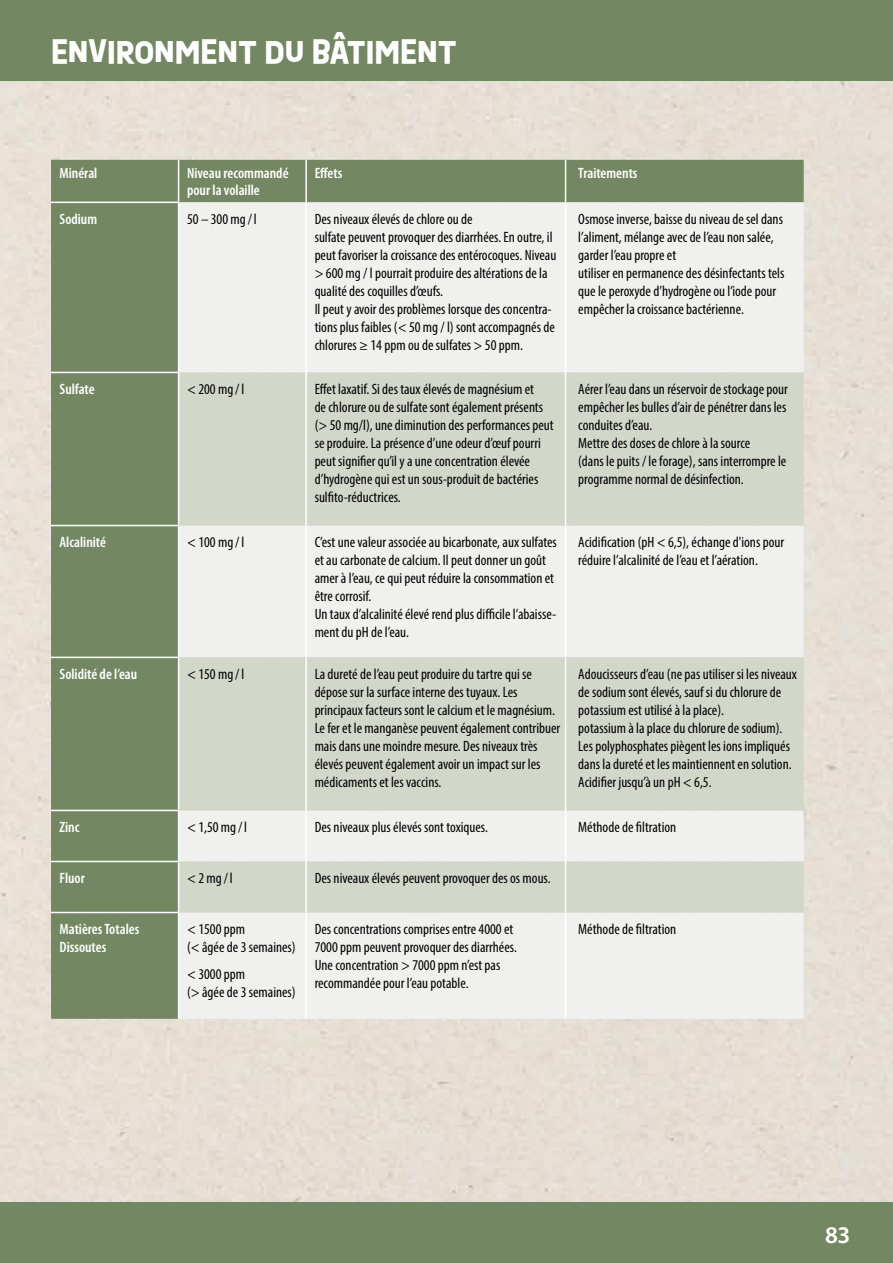
<style>
.page{position:relative;width:893px;height:1263px;background:#fff}
.page>*{position:absolute;margin:0;border:0;box-sizing:border-box;transform-origin:0 0}
.t1{font:700 30px "Ruddy";color:#fff}
.t2{font:600 24px "Myriad Pro";color:#fff}
.t3{font:condensed 15px/18px "Myriad Pro";color:#000}
.t4{font:600 condensed 15px/16.5px "Myriad Pro";color:#fff}
</style>
<div class="page">
<div style="left:0;top:81px;width:893px;height:1122px;background:#e6dfd5"></div>
<div style="left:0;top:1203px;width:893px;height:60px;background:#738862"></div>
<div style="left:0;top:0;width:893px;height:81px;background:#738862"></div>
<div style="left:51px;top:160px;width:753px;height:859px;background:#738862"></div>
<div style="left:179px;top:202px;width:625px;height:817px;background:#f0f1ee"></div>
<svg style="left:179px;top:372px;width:625px;height:540px;fill:#d2d7ca"></svg>
<hr style="left:178px;top:160px;width:1px;height:42px;background:#fff">
<hr style="left:305px;top:160px;width:2px;height:42px;background:#fff">
<hr style="left:565px;top:160px;width:1px;height:42px;background:#fff">
<hr style="left:178px;top:203px;width:1px;height:169px;background:#fff">
<hr style="left:305px;top:202px;width:2px;height:170px;background:#fff">
<hr style="left:565px;top:202px;width:1px;height:170px;background:#fff">
<hr style="left:178px;top:373px;width:1px;height:152px;background:#fff">
<hr style="left:305px;top:372px;width:2px;height:153px;background:#fff">
<hr style="left:565px;top:372px;width:1px;height:153px;background:#fff">
<hr style="left:178px;top:526px;width:1px;height:131px;background:#fff">
<hr style="left:305px;top:525px;width:2px;height:132px;background:#fff">
<hr style="left:565px;top:525px;width:1px;height:132px;background:#fff">
<hr style="left:178px;top:658px;width:1px;height:152px;background:#fff">
<hr style="left:305px;top:657px;width:2px;height:153px;background:#fff">
<hr style="left:565px;top:657px;width:1px;height:153px;background:#fff">
<hr style="left:178px;top:811px;width:1px;height:50px;background:#fff">
<hr style="left:305px;top:810px;width:2px;height:51px;background:#fff">
<hr style="left:565px;top:810px;width:1px;height:51px;background:#fff">
<hr style="left:178px;top:862px;width:1px;height:50px;background:#fff">
<hr style="left:305px;top:861px;width:2px;height:51px;background:#fff">
<hr style="left:565px;top:861px;width:1px;height:51px;background:#fff">
<hr style="left:178px;top:913px;width:1px;height:106px;background:#fff">
<hr style="left:305px;top:912px;width:2px;height:107px;background:#fff">
<hr style="left:565px;top:912px;width:1px;height:107px;background:#fff">
<hr style="left:51px;top:202px;width:128px;height:1px;background:#fff">
<hr style="left:51px;top:372px;width:128px;height:1px;background:#fff">
<hr style="left:51px;top:525px;width:128px;height:1px;background:#fff">
<hr style="left:51px;top:657px;width:128px;height:1px;background:#fff">
<hr style="left:51px;top:810px;width:128px;height:1px;background:#fff">
<hr style="left:51px;top:861px;width:128px;height:1px;background:#fff">
<hr style="left:51px;top:912px;width:128px;height:1px;background:#fff">
<h1 class="t1" style="left:51px;top:29px;width:407px">ENVIRONMENT DU BÂTIMENT</h1>
<p class="t4" style="left:60px;top:165px;width:39px">Minéral</p>
<p class="t4" style="left:187px;top:165px;width:103px">Niveau recommandé pour la volaille</p>
<p class="t4" style="left:315px;top:165px;width:29px">Effets</p>
<p class="t4" style="left:578px;top:165px;width:61px">Traitements</p>
<p class="t4" style="left:60px;top:211px;width:39px">Sodium</p>
<p class="t3" style="left:187px;top:210px;width:71px">50 – 300 mg/ l</p>
<p class="t3" style="left:315px;top:210px;width:243px">Des niveaux élevés de chlore ou de<br>sulfate peuvent provoquer des diarrhées. En outre, il peut favoriser la croissance des entérocoques. Niveau &gt; 600 mg / l pourrait produire des altérations de la qualité des coquilles d’œufs.<br>Il peut y avoir des problèmes lorsque des concentra&shy;tions plus faibles (&lt; 50 mg / l) sont accompagnés de chlorures ≥ 14 ppm ou de sulfates &gt; 50 ppm.</p>
<p class="t3" style="left:578px;top:210px;width:208px">Osmose inverse, baisse du niveau de sel dans l’aliment, mélange avec de l’eau non salée, garder l’eau propre et<br>utiliser en permanence des désinfectants tels que le peroxyde d’hydrogène ou l’iode pour empêcher la croissance bactérienne.</p>
<p class="t4" style="left:60px;top:381px;width:37px">Sulfate</p>
<p class="t3" style="left:187px;top:380px;width:59px">&lt; 200 mg/ l</p>
<p class="t3" style="left:315px;top:380px;width:241px">Effet laxatif. Si des taux élevés de magnésium et<br>de chlorure ou de sulfate sont également présents (&gt; 50 mg/l), une diminution des performances peut se produire. La présence d’une odeur d’œuf pourri peut signifier qu’il y a une concentration élevée d’hydrogène qui est un sous-produit de bactéries sulfito-réductrices.</p>
<p class="t3" style="left:578px;top:380px;width:211px">Aérer l’eau dans un réservoir de stockage pour empêcher les bulles d’air de pénétrer dans les conduites d’eau.<br>Mettre des doses de chlore à la source<br>(dans le puits / le forage), sans interrompre le programme normal de désinfection.</p>
<p class="t4" style="left:60px;top:534px;width:48px">Alcalinité</p>
<p class="t3" style="left:187px;top:533px;width:59px">&lt; 100 mg/ l</p>
<p class="t3" style="left:315px;top:533px;width:244px">C’est une valeur associée au bicarbonate, aux sulfates et au carbonate de calcium. Il peut donner un goût amer à l’eau, ce qui peut réduire la consommation et être corrosif.<br>Un taux d’alcalinité élevé rend plus difficile l’abaisse&shy;ment du pH de l’eau.</p>
<p class="t3" style="left:578px;top:533px;width:207px">Acidification (pH &lt; 6,5), échange d'ions pour réduire l’alcalinité de l’eau et l’aération.</p>
<p class="t4" style="left:60px;top:666px;width:79px">Solidité de l’eau</p>
<p class="t3" style="left:187px;top:665px;width:59px">&lt; 150 mg/ l</p>
<p class="t3" style="left:315px;top:665px;width:247px">La dureté de l’eau peut produire du tartre qui se dépose sur la surface interne des tuyaux. Les principaux facteurs sont le calcium et le magnésium.<br>Le fer et le manganèse peuvent également contribuer mais dans une moindre mesure. Des niveaux très élevés peuvent également avoir un impact sur les médicaments et les vaccins.</p>
<p class="t3" style="left:578px;top:665px;width:220px">Adoucisseurs d’eau (ne pas utiliser si les niveaux de sodium sont élevés, sauf si du chlorure de potassium est utilisé à la place).<br>potassium à la place du chlorure de sodium).<br>Les polyphosphates piègent les ions impliqués dans la dureté et les maintiennent en solution.<br>Acidifier jusqu’à un pH &lt; 6,5.</p>
<p class="t4" style="left:60px;top:819px;width:21px">Zinc</p>
<p class="t3" style="left:187px;top:818px;width:62px">&lt; 1,50 mg/ l</p>
<p class="t3" style="left:315px;top:818px;width:175px">Des niveaux plus élevés sont toxiques.</p>
<p class="t3" style="left:578px;top:818px;width:99px">Méthode de filtration</p>
<p class="t4" style="left:60px;top:870px;width:27px">Fluor</p>
<p class="t3" style="left:187px;top:869px;width:47px">&lt; 2 mg/l</p>
<p class="t3" style="left:315px;top:869px;width:238px">Des niveaux élevés peuvent provoquer des os mous.</p>
<p class="t4" style="left:60px;top:920px;width:81px;line-height:18px">Matières Totales<br>Dissoutes</p>
<p class="t3" style="left:187px;top:920px;width:110px">&lt; 1500 ppm<br>(&lt; âgée de 3 semaines)</p>
<p class="t3" style="left:187px;top:965px;width:110px">&lt; 3000 ppm<br>(&gt; âgée de 3 semaines)</p>
<p class="t3" style="left:315px;top:920px;width:204px">Des concentrations comprises entre 4000 et 7000 ppm peuvent provoquer des diarrhées.<br>Une concentration &gt; 7000 ppm n’est pas recommandée pour l’eau potable.</p>
<p class="t3" style="left:578px;top:920px;width:99px">Méthode de filtration</p>
<h2 class="t2" style="left:825px;top:1219px;width:27px">83</h2>
</div>
